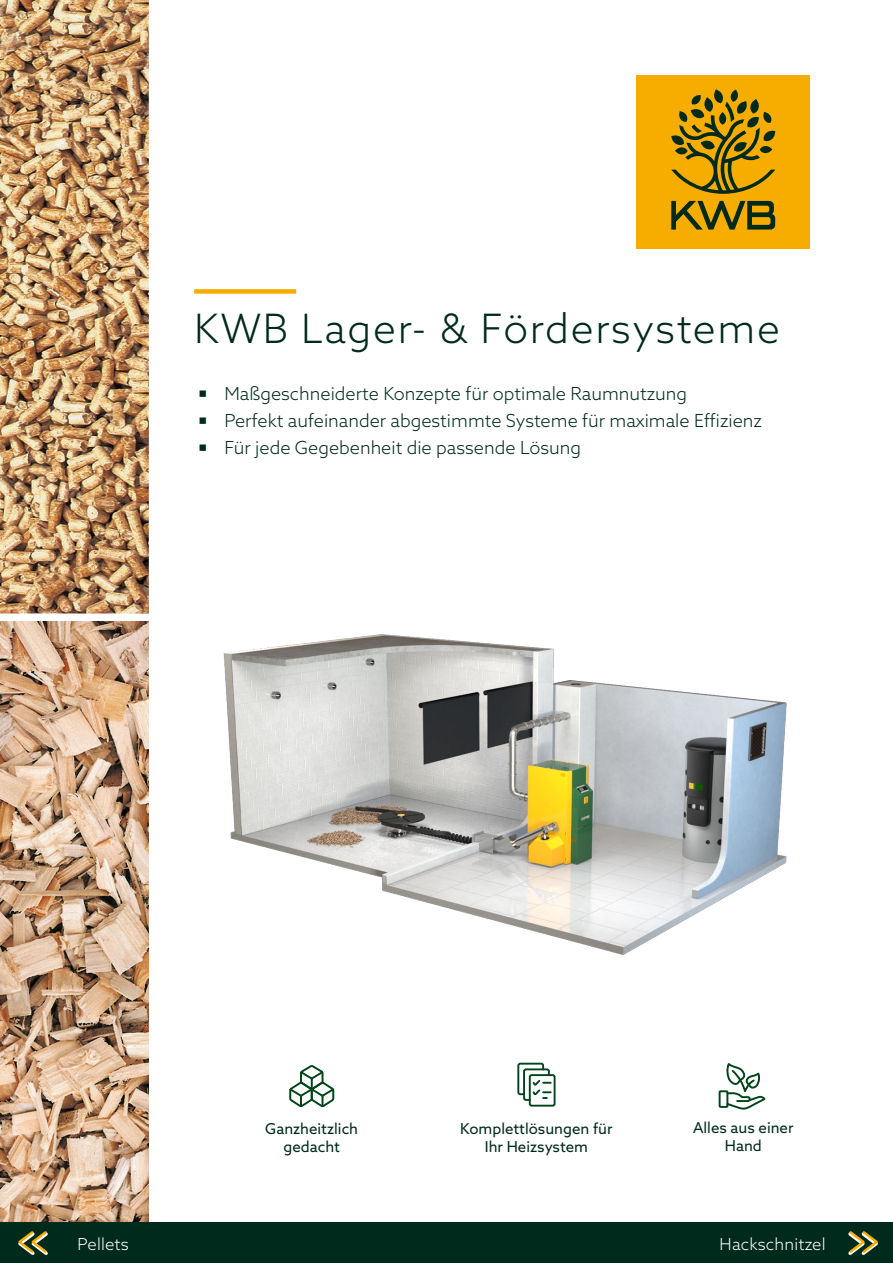
<style>
.page{position:relative;width:893px;height:1263px;background:#fff}
.page>*{position:absolute;margin:0;border:0;box-sizing:border-box;transform-origin:0 0}
.t1{font:300 40.5px "Azo Sans";letter-spacing:.04em;color:#002a1c}
.t2{font:300 18px/27px "Azo Sans";color:#002a1c}
.t3{font:300 16.5px "Azo Sans";letter-spacing:.01em;color:#fff}
.t4{font:15px/18px "Azo Sans";color:#002a1c;text-align:center}
</style>
<div class="page">
<img style="left:0;top:625px;width:149px;height:597px">
<img style="left:0;top:0;width:149px;height:625px">
<div style="left:194px;top:289px;width:102px;height:5px;background:#f7ad00"></div>
<div style="left:0;top:1222px;width:893px;height:41px;background:#002a1c"></div>
<img style="left:223px;top:634px;width:564px;height:321px">
<svg style="left:289px;top:1065px;width:46px;height:43px"></svg>
<div style="left:529px;top:1074px;width:27px;height:32px;border:2px solid #004519;border-radius:2px"></div>
<svg style="left:517px;top:1062px;width:34px;height:40px"></svg>
<div style="left:719px;top:1090px;width:9px;height:18px;border:2px solid #004519"></div>
<svg style="left:725px;top:1063px;width:40px;height:47px"></svg>
<svg style="left:18px;top:1231px;width:30px;height:24px"></svg>
<svg style="left:848px;top:1231px;width:30px;height:24px"></svg>
<div style="left:636px;top:75px;width:174px;height:174px;background:#f7ad00"></div>
<svg style="left:671px;top:89px;width:105px;height:105px"></svg>
<svg style="left:671px;top:201px;width:104px;height:29px"></svg>
<h1 class="t1" style="left:194px;top:303px;width:587px">KWB Lager- &amp; Fördersysteme</h1>
<p class="t2" style="left:224px;top:380px;width:539px">Maßgeschneiderte Konzepte für optimale Raumnutzung<br>Perfekt aufeinander abgestimmte Systeme für maximale Effizienz<br>Für jede Gegebenheit die passende Lösung</p>
<p class="t4" style="left:265px;top:1120px;width:94px">Ganzheitzlich gedacht</p>
<p class="t4" style="left:460px;top:1120px;width:154px">Komplettlösungen für<br>Ihr Heizsystem</p>
<p class="t4" style="left:693px;top:1118px;width:102px">Alles aus einer<br>Hand</p>
<p class="t3" style="left:78px;top:1233px;width:53px">Pellets</p>
<p class="t3" style="left:720px;top:1233px;width:107px">Hackschnitzel</p>
</div>
